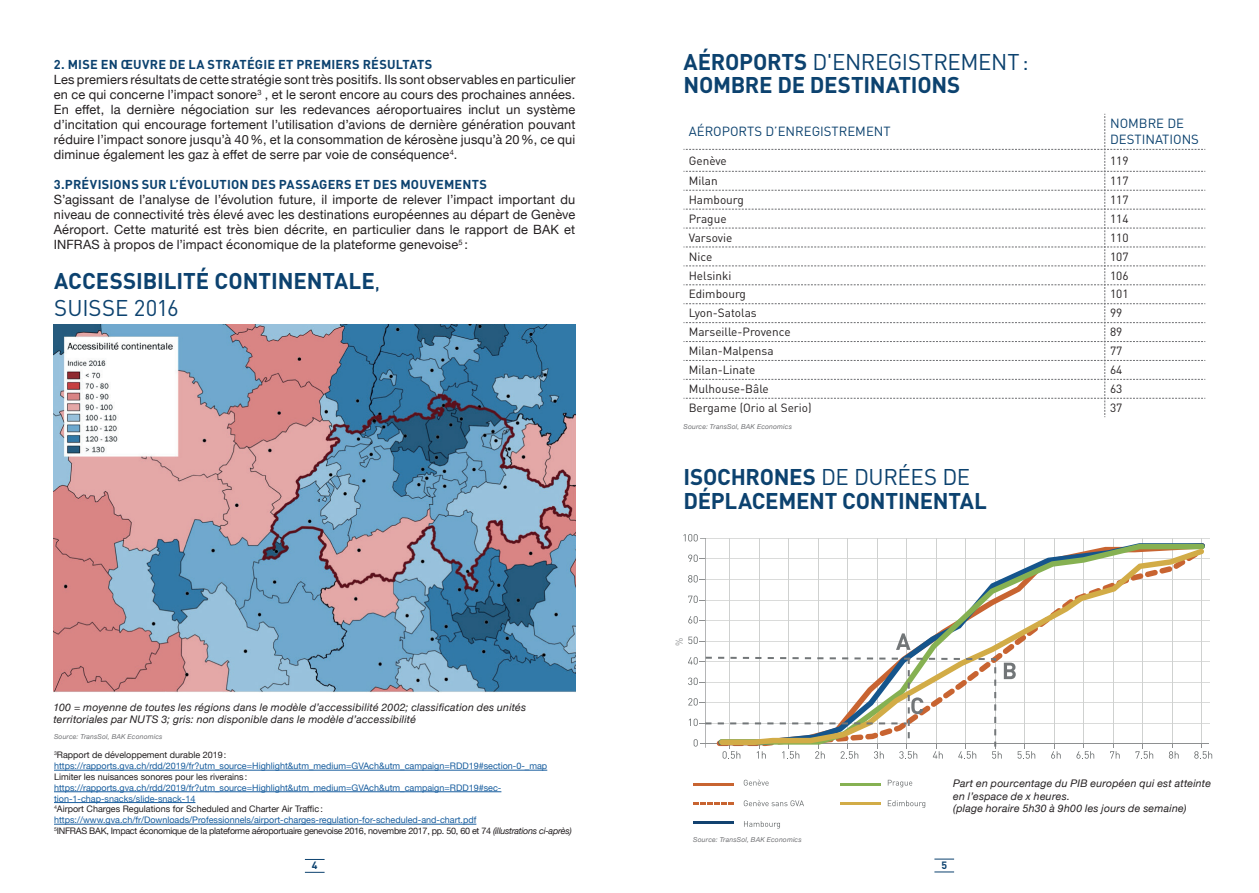
<style>
.page{position:relative;width:1259px;height:893px;background:#fff}
.page>*{position:absolute;margin:0;border:0;box-sizing:border-box;transform-origin:0 0}
.t1{font:700 22.5px/23.4px "DIN";letter-spacing:-.01em;color:#0c426f}
.t2{font:13.2px/15.8px "DIN";color:#0c426f}
.t3{font:12.75px/15px "Helvetica Neue";letter-spacing:.015em;color:#231f20;text-align:justify}
.t4{font:700 12.75px "DIN";letter-spacing:.015em;color:#0c426f}
.t5{font:11.85px "DIN";color:#231f20}
.t6{font:italic 10.5px/12.6px "Helvetica Neue";letter-spacing:.025em;color:#231f20}
.t7{font:700 10.5px "DIN";color:#0c426f}
.t8{font:9.9px "DIN";color:#8e9091}
.t9{font:9px/10.8px "Helvetica Neue";color:#175d9e}
.t10{font:9px "Helvetica Neue";color:#231f20}
.t11{font:italic 6.75px "Helvetica Neue";letter-spacing:.025em;color:#6f7073}
.s1{font-weight:400}
.s2{color:#231f20}
.s3{font-style:italic;color:#231f20}
</style>
<div class="page">
<svg style="left:934px;top:859px;width:20px;height:1px"></svg>
<svg style="left:934px;top:872px;width:20px;height:1px"></svg>
<svg style="left:305px;top:859px;width:19px;height:1px"></svg>
<svg style="left:305px;top:872px;width:19px;height:1px"></svg>
<img style="left:54px;top:324px;width:521px;height:369px">
<svg style="left:683px;top:114px;width:522px;height:303px"></svg>
<hr style="left:699px;top:661px;width:510px;height:1px;background:#dadbda">
<hr style="left:699px;top:703px;width:510px;height:1px;background:#dadbda">
<hr style="left:699px;top:682px;width:510px;height:1px;background:#dadbda">
<hr style="left:699px;top:641px;width:510px;height:1px;background:#dadbda">
<hr style="left:699px;top:723px;width:510px;height:1px;background:#dadbda">
<hr style="left:699px;top:600px;width:510px;height:1px;background:#dadbda">
<hr style="left:699px;top:559px;width:510px;height:1px;background:#dadbda">
<hr style="left:699px;top:620px;width:510px;height:1px;background:#dadbda">
<hr style="left:699px;top:579px;width:510px;height:1px;background:#dadbda">
<hr style="left:699px;top:538px;width:510px;height:1px;background:#dadbda">
<hr style="left:1054px;top:538px;width:1px;height:210px;background:#cfd1d0">
<hr style="left:1083px;top:538px;width:1px;height:210px;background:#cfd1d0">
<svg style="left:1076px;top:746px;width:18px;height:13px"></svg>
<hr style="left:1113px;top:538px;width:1px;height:210px;background:#cfd1d0">
<svg style="left:1110px;top:746px;width:9px;height:13px"></svg>
<hr style="left:1142px;top:538px;width:1px;height:210px;background:#cfd1d0">
<hr style="left:1172px;top:538px;width:1px;height:210px;background:#cfd1d0">
<svg style="left:1168px;top:746px;width:10px;height:13px"></svg>
<hr style="left:1201px;top:538px;width:1px;height:210px;background:#cfd1d0">
<svg style="left:1194px;top:745px;width:18px;height:14px"></svg>
<hr style="left:693px;top:783px;width:41px;height:2px;background:#c86431">
<svg style="left:693px;top:802px;width:40px;height:3px"></svg>
<hr style="left:693px;top:821px;width:41px;height:3px;background:#124270">
<hr style="left:840px;top:783px;width:40px;height:2px;background:#86b152">
<hr style="left:840px;top:802px;width:40px;height:3px;background:#d2ac47">
<svg style="left:744px;top:779px;width:24px;height:7px"></svg>
<svg style="left:1051px;top:746px;width:9px;height:13px"></svg>
<svg style="left:1135px;top:746px;width:18px;height:13px"></svg>
<svg style="left:1035px;top:548px;width:169px;height:197px"></svg>
<svg style="left:744px;top:800px;width:60px;height:6px"></svg>
<svg style="left:888px;top:780px;width:24px;height:7px"></svg>
<svg style="left:888px;top:800px;width:37px;height:8px"></svg>
<svg style="left:744px;top:821px;width:36px;height:8px"></svg>
<svg style="left:683px;top:534px;width:352px;height:225px"></svg>
<hr style="left:54px;top:770px;width:493px;height:1px;background:#175d9e">
<hr style="left:54px;top:791px;width:447px;height:1px;background:#175d9e">
<hr style="left:54px;top:802px;width:141px;height:1px;background:#175d9e">
<hr style="left:54px;top:824px;width:422px;height:1px;background:#175d9e">
<p class="t4" style="left:54px;top:56px;width:380px">2. MISE EN ŒUVRE DE LA STRATÉGIE ET PREMIERS RÉSULTATS</p>
<p class="t3" style="left:54px;top:73px;width:523px">Les premiers résultats de cette stratégie sont très positifs. Ils sont observables en particulier en ce qui concerne l’impact sonore<sup>3</sup> , et le seront encore au cours des prochaines années.<br>En effet, la dernière négociation sur les redevances aéroportuaires inclut un système d’incitation qui encourage fortement l’utilisation d’avions de dernière génération pouvant réduire l’impact sonore jusqu’à 40%, et la consommation de kérosène jusqu’à 20%, ce qui diminue également les gaz à effet de serre par voie de conséquence<sup>4</sup>.</p>
<p class="t4" style="left:54px;top:176px;width:434px">3.PRÉVISIONS SUR L’ÉVOLUTION DES PASSAGERS ET DES MOUVEMENTS</p>
<p class="t3" style="left:54px;top:193px;width:523px">S’agissant de l’analyse de l’évolution future, il importe de relever l’impact important du niveau de connectivité très élevé avec les destinations européennes au départ de Genève Aéroport. Cette maturité est très bien décrite, en particulier dans le rapport de BAK et INFRAS à propos de l’impact économique de la plateforme genevoise<sup>5</sup> :</p>
<h1 class="t1" style="left:54px;top:266px;width:328px;line-height:27px">ACCESSIBILITÉ CONTINENTALE<span class="s1">,<br>SUISSE 2016</span></h1>
<p class="t6" style="left:54px;top:701px;width:474px">100 = moyenne de toutes les régions dans le modèle d’accessibilité 2002; classification des unités territoriales par NUTS 3; gris: non disponible dans le modèle d’accessibilité</p>
<p class="t11" style="left:54px;top:731px;width:110px">Source: TransSol, BAK Economics</p>
<p class="t9" style="left:54px;top:750px;width:495px"><sup>3</sup><span class="s2">Rapport de développement durable 2019: </span>https://rapports.gva.ch/rdd/2019/fr?utm_source=Highlight&amp;utm_medium=GVAch&amp;utm_campaign=RDD19#section-0-_map</p>
<p class="t10" style="left:54px;top:770px;width:195px">Limiter les nuisances sonores pour les riverains :</p>
<p class="t9" style="left:54px;top:783px;width:519px">https://rapports.gva.ch/rdd/2019/fr?utm_source=Highlight&amp;utm_medium=GVAch&amp;utm_campaign=RDD19#sec&shy;tion-1-chap-snacks/slide-snack-14<br><sup>4</sup><span class="s2">Airport Charges Regulations for Scheduled and Charter Air Traffic: </span>https://www.gva.ch/fr/Downloads/Professionnels/airport-charges-regulation-for-scheduled-and-chart.pdf<br><sup>5</sup><span class="s2">INFRAS BAK, Impact économique de la plateforme aéroportuaire genevoise 2016, novembre 2017, pp. 50, 60 et 74</span> <span class="s3">(illustrations ci-après)</span></p>
<h1 class="t1" style="left:683px;top:49px;width:347px">AÉROPORTS <span class="s1">D'ENREGISTREMENT:<br></span>NOMBRE DE DESTINATIONS</h1>
<p class="t2" style="left:689px;top:123px;width:203px">AÉROPORTS D’ENREGISTREMENT</p>
<p class="t2" style="left:1110px;top:115px;width:90px">NOMBRE DE<br>DESTINATIONS</p>
<p class="t5" style="left:689px;top:153px;width:40px">Genève</p>
<p class="t5" style="left:1110px;top:153px;width:20px">119</p>
<p class="t5" style="left:689px;top:173px;width:30px">Milan</p>
<p class="t5" style="left:1110px;top:173px;width:20px">117</p>
<p class="t5" style="left:689px;top:192px;width:57px">Hambourg</p>
<p class="t5" style="left:1110px;top:192px;width:20px">117</p>
<p class="t5" style="left:689px;top:211px;width:39px">Prague</p>
<p class="t5" style="left:1110px;top:211px;width:20px">114</p>
<p class="t5" style="left:689px;top:230px;width:45px">Varsovie</p>
<p class="t5" style="left:1110px;top:230px;width:20px">110</p>
<p class="t5" style="left:689px;top:249px;width:25px">Nice</p>
<p class="t5" style="left:1110px;top:249px;width:20px">107</p>
<p class="t5" style="left:689px;top:268px;width:44px">Helsinki</p>
<p class="t5" style="left:1110px;top:268px;width:20px">106</p>
<p class="t5" style="left:689px;top:287px;width:59px">Edimbourg</p>
<p class="t5" style="left:1110px;top:287px;width:20px">101</p>
<p class="t5" style="left:689px;top:306px;width:69px">Lyon-Satolas</p>
<p class="t5" style="left:1110px;top:306px;width:14px">99</p>
<p class="t5" style="left:689px;top:325px;width:103px">Marseille-Provence</p>
<p class="t5" style="left:1110px;top:325px;width:14px">89</p>
<p class="t5" style="left:689px;top:344px;width:86px">Milan-Malpensa</p>
<p class="t5" style="left:1110px;top:344px;width:14px">77</p>
<p class="t5" style="left:689px;top:362px;width:68px">Milan-Linate</p>
<p class="t5" style="left:1110px;top:362px;width:14px">64</p>
<p class="t5" style="left:689px;top:381px;width:82px">Mulhouse-Bâle</p>
<p class="t5" style="left:1110px;top:381px;width:14px">63</p>
<p class="t5" style="left:689px;top:400px;width:124px">Bergame (Orio al Serio)</p>
<p class="t5" style="left:1110px;top:400px;width:14px">37</p>
<p class="t11" style="left:683px;top:422px;width:110px">Source: TransSol, BAK Economics</p>
<h1 class="t1" style="left:683px;top:464px;width:305px">ISOCHRONES <span class="s1">DE DURÉES DE<br></span>DÉPLACEMENT CONTINENTAL</h1>
<p class="t8" style="left:673px;top:646px;width:10px;rotate:-90deg">%</p>
<p class="t11" style="left:693px;top:834px;width:110px">Source: TransSol, BAK Economics</p>
<p class="t6" style="left:953px;top:778px;width:259px">Part en pourcentage du PIB européen qui est atteinte en l’espace de x heures.<br>(plage horaire 5h30 à 9h00 les jours de semaine)</p>
<p class="t7" style="left:312px;top:859px;width:7px">4</p>
<p class="t7" style="left:941px;top:859px;width:7px">5</p>
</div>
